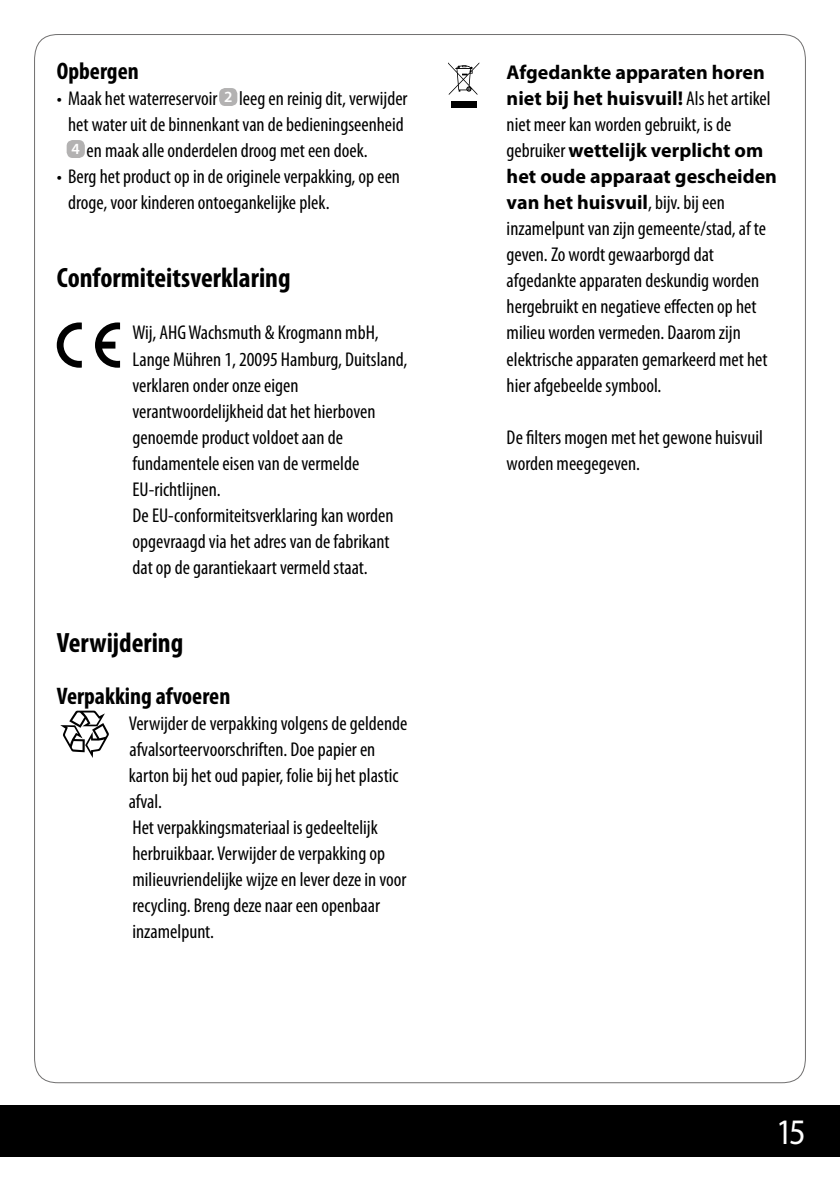
<style>
.page{position:relative;width:840px;height:1191px;background:#fff}
.page>*{position:absolute;margin:0;border:0;box-sizing:border-box;transform-origin:0 0}
.t1{font:36px "Myriad Pro";color:#fff;scale:.9 1}
.t2{font:700 condensed 28px "Myriad Pro";color:#000}
.t3{font:700 condensed 24px "Myriad Pro";color:#000}
.t4{font:condensed 20px/26px "Myriad Pro";color:#000}
.s1{font-weight:600;font-stretch:normal;font-size:15.6px;color:#fff}
.s2{font-weight:700;font-stretch:normal}
</style>
<div class="page">
<div style="left:0;top:1106px;width:839px;height:51px;background:#000"></div>
<div style="left:219px;top:88px;width:18px;height:18px;background:#b3b2b2;border-radius:6px"></div>
<div style="left:67px;top:140px;width:18px;height:18px;background:#b3b2b2;border-radius:6px"></div>
<svg style="left:57px;top:322px;width:25px;height:46px"></svg>
<svg style="left:95px;top:322px;width:25px;height:46px"></svg>
<svg style="left:60px;top:710px;width:49px;height:48px"></svg>
<svg style="left:448px;top:62px;width:31px;height:33px"></svg>
<div style="left:450px;top:101px;width:26px;height:7px;background:#000"></div>
<p class="t3" style="left:57px;top:56px;width:83px">Opbergen</p>
<p class="t4" style="left:68px;top:86px;width:341px;text-indent:-11px">• Maak het waterreservoir <span class="s1">2</span> leeg en reinig dit, verwijder het water uit de binnenkant van de bedieningseenheid<br><span class="s1">4</span> en maak alle onderdelen droog met een doek.</p>
<p class="t4" style="left:68px;top:164px;width:333px;text-indent:-11px">• Berg het product op in de originele verpakking, op een droge, voor kinderen ontoegankelijke plek.</p>
<h2 class="t2" style="left:57px;top:261px;width:235px">Conformiteitsverklaring</h2>
<p class="t4" style="left:132px;top:320px;width:276px">Wij, AHG Wachsmuth &amp; Krogmann mbH, Lange Mühren 1, 20095 Hamburg, Duitsland, verklaren onder onze eigen verantwoordelijkheid dat het hierboven genoemde product voldoet aan de fundamentele eisen van de vermelde EU-richtlijnen.<br>De EU-conformiteitsverklaring kan worden opgevraagd via het adres van de fabrikant dat op de garantiekaart vermeld staat.</p>
<h2 class="t2" style="left:57px;top:625px;width:128px">Verwijdering</h2>
<p class="t3" style="left:57px;top:680px;width:175px">Verpakking afvoeren</p>
<p class="t4" style="left:129px;top:710px;width:280px">Verwijder de verpakking volgens de geldende afvalsorteervoorschriften. Doe papier en karton bij het oud papier, folie bij het plastic afval.<br>Het verpakkingsmateriaal is gedeeltelijk herbruikbaar. Verwijder de verpakking op milieuvriendelijke wijze en lever deze in voor recycling. Breng deze naar een openbaar inzamelpunt.</p>
<p class="t4" style="left:506px;top:60px;width:272px"><span class="s2">Afgedankte apparaten horen niet bij het huisvuil!</span> Als het artikel niet meer kan worden gebruikt, is de gebruiker <span class="s2">wettelijk verplicht om het oude apparaat gescheiden van het huisvuil</span>, bijv. bij een inzamelpunt van zijn gemeente/stad, af te geven. Zo wordt gewaarborgd dat afgedankte apparaten deskundig worden hergebruikt en negatieve effecten op het milieu worden vermeden. Daarom zijn elektrische apparaten gemarkeerd met het hier afgebeelde symbool.</p>
<p class="t4" style="left:506px;top:424px;width:258px">De filters mogen met het gewone huisvuil worden meegegeven.</p>
<h1 class="t1" style="left:775px;top:1110px;width:35px">15</h1>
</div>
